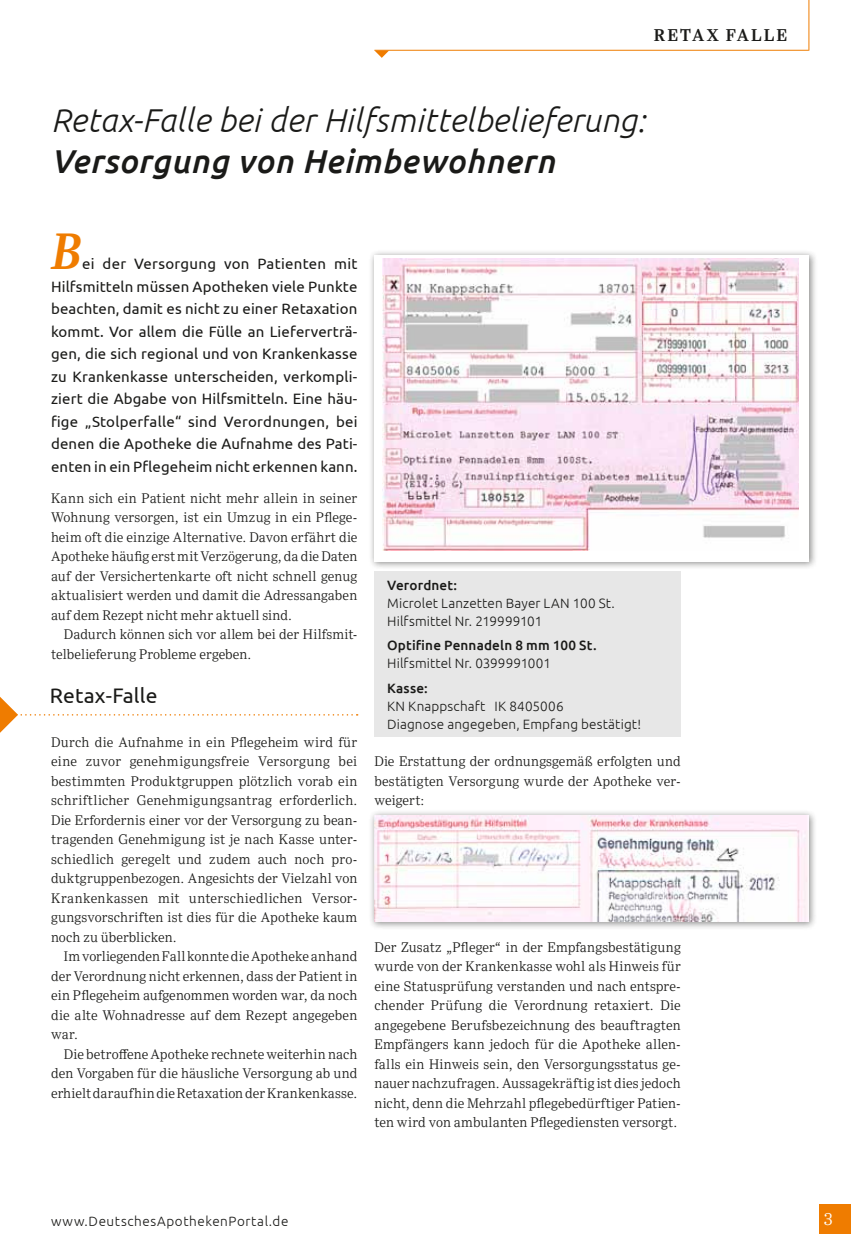
<style>
.page{position:relative;width:851px;height:1251px;background:#fff}
.page>*{position:absolute;margin:0;border:0;box-sizing:border-box;transform-origin:0 0}
.t1{font:italic 600 49.5px "Ysobel Pro";color:#ef7c00;scale:.94 1}
.t2{font:italic 300 33px "Ubuntu";letter-spacing:.01em;color:#1a1a18}
.t3{font:italic 500 33px "Ubuntu";letter-spacing:.02em;color:#1a1a18}
.t4{font:21px "Ubuntu";letter-spacing:.01em;color:#1a1a18}
.t5{font:600 16.5px "Ysobel Pro";letter-spacing:.12em;color:#1a1a18}
.t6{font:300 16.5px "Ysobel Pro";color:#fff}
.t7{font:15px/22.5px "Ubuntu";letter-spacing:.01em;color:#1a1a18;text-align:justify}
.t8{font:300 13.5px/19.5px "Ysobel Pro";letter-spacing:.01em;color:#1a1a18;text-align:justify}
.t9{font:300 13.5px/18px "Ubuntu";letter-spacing:.01em;color:#1a1a18}
.t10{font:500 13.5px "Ubuntu";letter-spacing:.01em;color:#1a1a18}
.t11{font:300 13.5px "Ubuntu";letter-spacing:.045em;color:#1a1a18}
</style>
<div class="page">
<div style="left:819px;top:1203px;width:31px;height:30px;background:#ef7c00"></div>
<hr style="left:374px;top:50px;width:434px;height:1px;background:#ef7c00">
<hr style="left:808px;top:0;width:1px;height:51px;background:#ef7c00">
<svg style="left:374px;top:50px;width:15px;height:8px"></svg>
<div style="left:374px;top:571px;width:306px;height:165px;background:#e7e7e7"></div>
<div style="left:368px;top:249px;width:449px;height:320px;background:#1a1a18;opacity:.5"></div>
<div style="left:374px;top:255px;width:435px;height:306px;background:#fff"></div>
<img style="left:383px;top:258px;width:415px;height:292px">
<div style="left:368px;top:809px;width:449px;height:121px;background:#1a1a18;opacity:.5"></div>
<img style="left:374px;top:815px;width:434px;height:106px">
<svg style="left:0;top:697px;width:357px;height:35px"></svg>
<p class="t5" style="left:653px;top:25px;width:135px">RETAX FALLE</p>
<h2 class="t2" style="left:51px;top:100px;width:595px">Retax-Falle bei der Hilfsmittelbelieferung:</h2>
<h2 class="t3" style="left:51px;top:140px;width:505px">Versorgung von Heimbewohnern</h2>
<h1 class="t1" style="left:51px;top:221px;width:34px">B</h1>
<p class="t7" style="left:51px;top:252px;width:308px;text-indent:31px">ei der Versorgung von Patienten mit Hilfsmitteln müssen Apotheken viele Punkte beachten, damit es nicht zu einer Retaxation kommt. Vor allem die Fülle an Lieferverträ&shy;gen, die sich regional und von Krankenkasse zu Krankenkasse unterscheiden, verkompli&shy;ziert die Abgabe von Hilfsmitteln. Eine häu&shy;fige „Stolperfalle“ sind Verordnungen, bei denen die Apotheke die Aufnahme des Pati&shy;enten in ein Pflegeheim nicht erkennen kann.</p>
<p class="t8" style="left:51px;top:488px;width:308px">Kann sich ein Patient nicht mehr allein in seiner Wohnung versorgen, ist ein Umzug in ein Pflege&shy;heim oft die einzige Alternative. Davon erfährt die Apotheke häufig erst mit Verzögerung, da die Daten auf der Versichertenkarte oft nicht schnell genug aktualisiert werden und damit die Adressangaben auf dem Rezept nicht mehr aktuell sind.</p>
<p class="t8" style="left:51px;top:624px;width:308px;text-indent:13px">Dadurch können sich vor allem bei der Hilfsmit&shy;telbelieferung Probleme ergeben.</p>
<h3 class="t4" style="left:50px;top:682px;width:109px">Retax-Falle</h3>
<p class="t8" style="left:51px;top:732px;width:308px">Durch die Aufnahme in ein Pflegeheim wird für eine zuvor genehmigungsfreie Versorgung bei bestimmten Produktgruppen plötzlich vorab ein schriftlicher Genehmigungsantrag erforderlich.<br>Die Erfordernis einer vor der Versorgung zu bean&shy;tragenden Genehmigung ist je nach Kasse unter&shy;schiedlich geregelt und zudem auch noch pro&shy;duktgruppenbezogen. Angesichts der Vielzahl von Krankenkassen mit unterschiedlichen Versor&shy;gungsvorschriften ist dies für die Apotheke kaum noch zu überblicken.</p>
<p class="t8" style="left:51px;top:946px;width:308px;text-indent:13px">Im vorliegenden Fall konnte die Apotheke anhand der Verordnung nicht erkennen, dass der Patient in ein Pflegeheim aufgenommen worden war, da noch die alte Wohnadresse auf dem Rezept angegeben war.</p>
<p class="t8" style="left:51px;top:1044px;width:308px;text-indent:13px">Die betroffene Apotheke rechnete weiterhin nach den Vorgaben für die häusliche Versorgung ab und erhielt daraufhin die Retaxation der Krankenkasse.</p>
<p class="t10" style="left:387px;top:576px;width:71px">Verordnet:</p>
<p class="t9" style="left:387px;top:593px;width:229px">Microlet Lanzetten Bayer LAN 100 St.<br>Hilfsmittel Nr. 219999101</p>
<p class="t10" style="left:387px;top:637px;width:211px">Optifine Pennadeln 8 mm 100 St.</p>
<p class="t9" style="left:387px;top:654px;width:165px">Hilfsmittel Nr. 0399991001</p>
<p class="t10" style="left:387px;top:679px;width:42px">Kasse:</p>
<p class="t9" style="left:387px;top:696px;width:255px">KN Knappschaft IK 8405006<br>Diagnose angegeben, Empfang bestätigt!</p>
<p class="t8" style="left:374px;top:751px;width:308px">Die Erstattung der ordnungsgemäß erfolgten und bestätigten Versorgung wurde der Apotheke ver&shy;weigert:</p>
<p class="t8" style="left:374px;top:936px;width:308px">Der Zusatz „Pfleger“ in der Empfangsbestätigung wurde von der Krankenkasse wohl als Hinweis für eine Statusprüfung verstanden und nach entspre&shy;chender Prüfung die Verordnung retaxiert. Die angegebene Berufsbezeichnung des beauftragten Empfängers kann jedoch für die Apotheke allen&shy;falls ein Hinweis sein, den Versorgungsstatus ge&shy;nauer nachzufragen. Aussagekräftig ist dies jedoch nicht, denn die Mehrzahl pflegebedürftiger Patien&shy;ten wird von ambulanten Pflegediensten versorgt.</p>
<p class="t11" style="left:51px;top:1212px;width:239px">www.DeutschesApothekenPortal.de</p>
<p class="t6" style="left:823px;top:1209px;width:11px">3</p>
</div>
